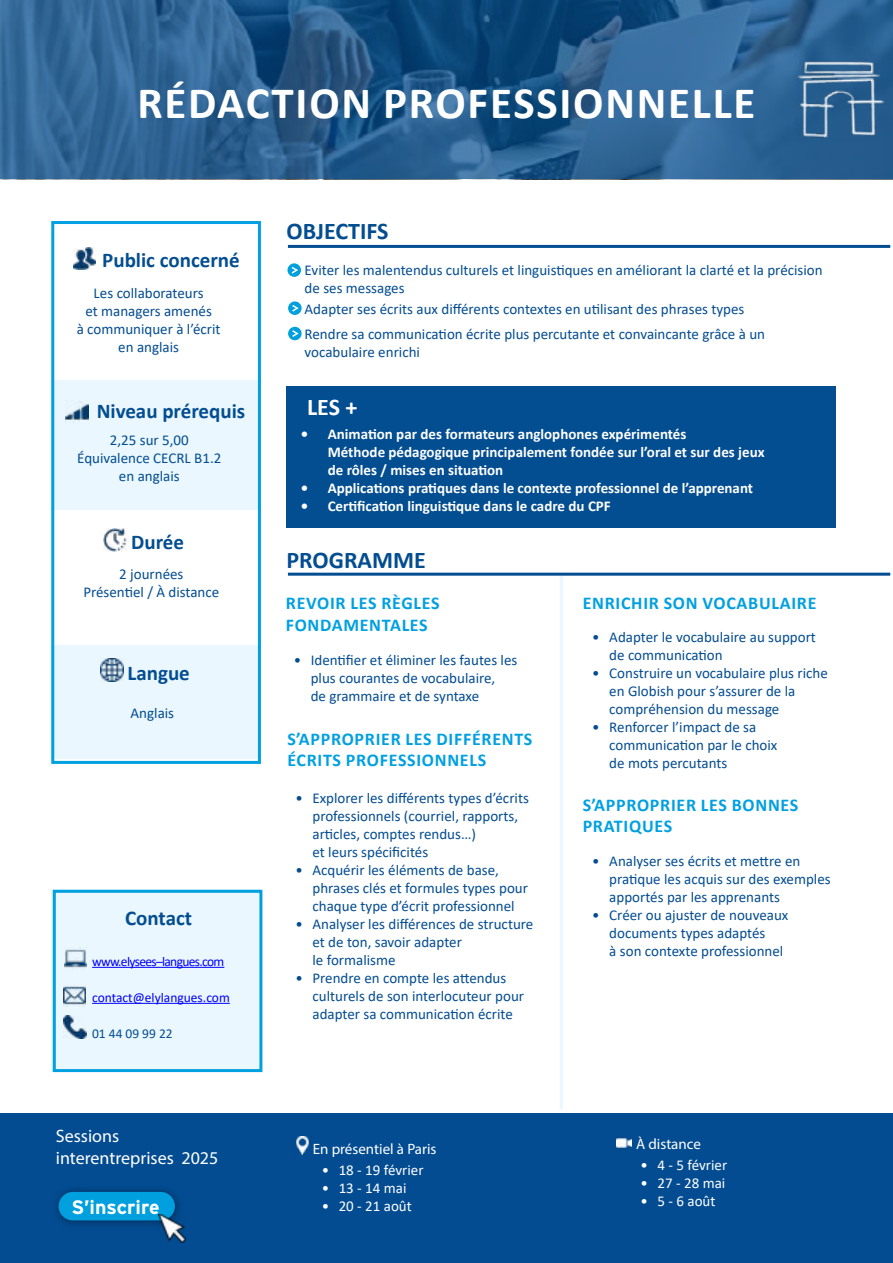
<style>
.page{position:relative;width:893px;height:1263px;background:#fff}
.page>*{position:absolute;margin:0;border:0;box-sizing:border-box;transform-origin:0 0}
.t1{font:700 45px "Calibri";letter-spacing:.04em;color:#fff}
.t2{font:700 24px "Calibri";color:#034d91}
.t3{font:700 24px "Calibri";color:#fff}
.t4{font:700 21px "Calibri";color:#034d91}
.t5{font:700 19.5px "Interstate";color:#fff}
.t6{font:700 18px/21.6px "Calibri";letter-spacing:.04em;color:#01a0e1}
.t7{font:18px/21.6px "Myriad Pro";color:#fff}
.t8{font:15px/18px "Calibri";color:#034c91}
.t9{font:700 15px/18px "Calibri";color:#fff}
.t10{font:15px/18px "Calibri";color:#034d91;text-align:center}
.t11{font:15px "Calibri";color:#fff}
.t12{font:15px "Myriad Pro";color:#fff}
.t13{font:13.5px "Calibri";letter-spacing:-.05em;color:#00f}
.t14{font:13.5px "Calibri";letter-spacing:-.01em;color:#00f}
.t15{font:13.5px "Calibri";color:#034d91}
</style>
<div class="page">
<div style="left:51px;top:890px;width:210px;height:182px;background:#eaf7fe"></div>
<div style="left:51px;top:645px;width:210px;height:114px;background:#eaf7fe"></div>
<div style="left:51px;top:380px;width:210px;height:129px;background:#eaf7fe"></div>
<svg style="left:0;top:0;width:893px;height:179px;background:#285e8e"></svg>
<div style="left:51px;top:221px;width:210px;height:543px;border:3px solid #01a0e1"></div>
<svg style="left:287px;top:263px;width:14px;height:14px"></svg>
<svg style="left:290px;top:265px;width:10px;height:10px"></svg>
<svg style="left:288px;top:301px;width:14px;height:14px"></svg>
<svg style="left:290px;top:303px;width:10px;height:10px"></svg>
<svg style="left:288px;top:327px;width:14px;height:13px"></svg>
<svg style="left:290px;top:329px;width:10px;height:9px"></svg>
<div style="left:286px;top:386px;width:550px;height:142px;background:#034d91"></div>
<div style="left:53px;top:890px;width:209px;height:182px;border:3px solid #01a0e1"></div>
<hr style="left:288px;top:245px;width:602px;height:3px;background:#034d91">
<hr style="left:560px;top:574px;width:3px;height:535px;background:#eaf7fe">
<hr style="left:288px;top:573px;width:602px;height:3px;background:#034d91">
<img style="left:74px;top:248px;width:21px;height:22px">
<img style="left:65px;top:402px;width:23px;height:19px">
<img style="left:103px;top:528px;width:24px;height:23px">
<img style="left:101px;top:659px;width:23px;height:23px">
<img style="left:65px;top:949px;width:21px;height:19px">
<img style="left:63px;top:986px;width:22px;height:19px">
<img style="left:64px;top:1016px;width:23px;height:23px">
<div style="left:0;top:1113px;width:893px;height:150px;background:#034c91"></div>
<div style="left:52px;top:1185px;width:132px;height:45px;background:#000;opacity:.43"></div>
<div style="left:59px;top:1193px;width:115px;height:27px;background:#00a0de;border-radius:14px"></div>
<div style="left:59px;top:1192px;width:116px;height:28px;border:2px solid #00a0de;border-radius:14px"></div>
<img style="left:158px;top:1214px;width:27px;height:29px">
<img style="left:295px;top:1136px;width:15px;height:19px">
<img style="left:617px;top:1137px;width:15px;height:12px">
<img style="left:796px;top:52px;width:92px;height:89px">
<hr style="left:92px;top:967px;width:132px;height:1px;background:#00f">
<hr style="left:92px;top:1003px;width:138px;height:1px;background:#00f">
<h1 class="t1" style="left:137px;top:81px;width:620px">RÉDACTION PROFESSIONNELLE</h1>
<h3 class="t4" style="left:102px;top:250px;width:139px">Public concerné</h3>
<p class="t8" style="left:77px;top:283px;width:145px;text-align:center">Les collaborateurs<br>et managers amenés<br>à communiquer à l’écrit en anglais</p>
<h3 class="t4" style="left:97px;top:401px;width:150px">Niveau prérequis</h3>
<p class="t10" style="left:77px;top:432px;width:146px">2,25 sur 5,00<br>Équivalence CECRL B1.2 en anglais</p>
<h3 class="t4" style="left:131px;top:531px;width:54px">Durée</h3>
<p class="t10" style="left:83px;top:565px;width:137px">2 journées<br>Présentiel / À distance</p>
<h3 class="t4" style="left:128px;top:663px;width:64px">Langue</h3>
<p class="t8" style="left:131px;top:705px;width:45px">Anglais</p>
<h3 class="t4" style="left:125px;top:908px;width:68px">Contact</h3>
<p class="t13" style="left:92px;top:952px;width:134px">www.elysees–langues.com</p>
<p class="t14" style="left:92px;top:988px;width:139px">contact@elylangues.com</p>
<p class="t15" style="left:92px;top:1024px;width:82px">01 44 09 99 22</p>
<h2 class="t2" style="left:286px;top:219px;width:104px">OBJECTIFS</h2>
<p class="t10" style="left:305px;top:261px;width:520px;text-align:left">Eviter les malentendus culturels et linguistiques en améliorant la clarté et la précision de ses messages</p>
<p class="t8" style="left:305px;top:295px;width:462px;line-height:25.7px">Adapter ses écrits aux différents contextes en utilisant des phrases types<br>Rendre sa communication écrite plus percutante et convaincante grâce à un</p>
<p class="t8" style="left:305px;top:343px;width:117px">vocabulaire enrichi</p>
<h2 class="t3" style="left:307px;top:395px;width:52px">LES +</h2>
<p class="t9" style="left:328px;top:425px;width:438px;text-indent:-27px">• Animation par des formateurs anglophones expérimentés<br>Méthode pédagogique principalement fondée sur l’oral et sur des jeux de rôles / mises en situation</p>
<p class="t9" style="left:301px;top:479px;width:454px">• Applications pratiques dans le contexte professionnel de l’apprenant</p>
<p class="t9" style="left:301px;top:497px;width:312px">• Certification linguistique dans le cadre du CPF</p>
<h2 class="t2" style="left:286px;top:549px;width:141px">PROGRAMME</h2>
<p class="t6" style="left:286px;top:592px;width:155px">REVOIR LES RÈGLES<br>FONDAMENTALES</p>
<p class="t8" style="left:311px;top:652px;width:208px;text-indent:-17px">• Identifier et éliminer les fautes les plus courantes de vocabulaire,<br>de grammaire et de syntaxe</p>
<p class="t6" style="left:287px;top:728px;width:247px">S’APPROPRIER LES DIFFÉRENTS<br>ÉCRITS PROFESSIONNELS</p>
<p class="t8" style="left:312px;top:790px;width:218px;text-indent:-17px">• Explorer les différents types d’écrits professionnels (courriel, rapports, articles, comptes rendus…)<br>et leurs spécificités</p>
<p class="t8" style="left:312px;top:862px;width:217px;text-indent:-17px">• Acquérir les éléments de base, phrases clés et formules types pour chaque type d’écrit professionnel</p>
<p class="t8" style="left:312px;top:916px;width:222px;text-indent:-17px">• Analyser les différences de structure et de ton, savoir adapter<br>le formalisme</p>
<p class="t8" style="left:312px;top:970px;width:213px;text-indent:-17px">• Prendre en compte les attendus culturels de son interlocuteur pour adapter sa communication écrite</p>
<p class="t6" style="left:583px;top:592px;width:235px">ENRICHIR SON VOCABULAIRE</p>
<p class="t8" style="left:609px;top:629px;width:208px;text-indent:-17px">• Adapter le vocabulaire au support de communication</p>
<p class="t8" style="left:609px;top:665px;width:220px;text-indent:-17px">• Construire un vocabulaire plus riche en Globish pour s’assurer de la compréhension du message</p>
<p class="t8" style="left:609px;top:719px;width:170px;text-indent:-17px">• Renforcer l’impact de sa communication par le choix de mots percutants</p>
<p class="t6" style="left:583px;top:794px;width:217px">S’APPROPRIER LES BONNES<br>PRATIQUES</p>
<p class="t8" style="left:609px;top:854px;width:223px;text-indent:-17px">• Analyser ses écrits et mettre en pratique les acquis sur des exemples apportés par les apprenants</p>
<p class="t8" style="left:609px;top:908px;width:181px;text-indent:-17px">• Créer ou ajuster de nouveaux documents types adaptés<br>à son contexte professionnel</p>
<p class="t7" style="left:56px;top:1126px;width:164px">Sessions interentreprises 2025</p>
<p class="t12" style="left:636px;top:1136px;width:66px">À distance</p>
<p class="t12" style="left:313px;top:1141px;width:125px">En présentiel à Paris</p>
<p class="t11" style="left:322px;top:1165px;width:103px">• 18 - 19 février</p>
<p class="t11" style="left:322px;top:1183px;width:86px">• 13 - 14 mai</p>
<p class="t11" style="left:322px;top:1201px;width:92px">• 20 - 21 août</p>
<p class="t11" style="left:640px;top:1160px;width:88px">• 4 - 5 février</p>
<p class="t11" style="left:640px;top:1178px;width:86px">• 27 - 28 mai</p>
<p class="t11" style="left:640px;top:1196px;width:76px">• 5 - 6 août</p>
<h3 class="t5" style="left:72px;top:1198px;width:89px">S’inscrire</h3>
</div>
